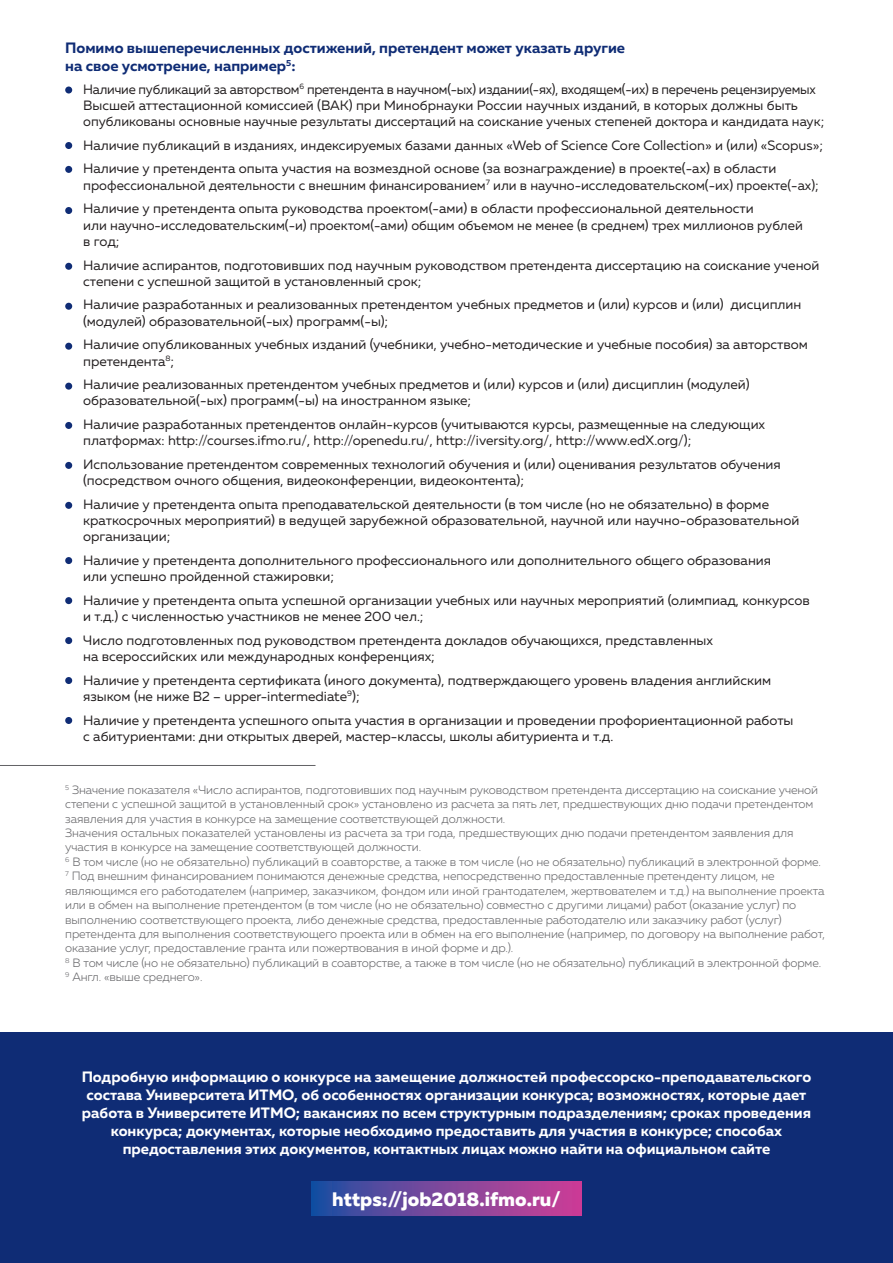
<style>
.page{position:relative;width:893px;height:1263px;background:#fff}
.page>*{position:absolute;margin:0;border:0;box-sizing:border-box;transform-origin:0 0}
.t1{font:800 19.5px "Muller";color:#fff}
.t2{font:700 15px/18px "Muller";color:#fff;text-align:center}
.t3{font:700 15px/18px "Muller";color:#0f2c75}
.t4{font:13.5px/16.2px "Muller";color:#231f20}
.t5{font:13.5px/16.2px "Muller";color:#231f20;scale:.96 1}
.t6{font:300 12px/14.4px "Muller";letter-spacing:-.01em;color:#636366}
</style>
<div class="page">
<div style="left:0;top:1032px;width:893px;height:231px;background:#0f2c75"></div>
<svg style="left:311px;top:1181px;width:270px;height:35px;background:#7a469b"></svg>
<div style="left:65px;top:87px;width:7px;height:7px;background:#0f2c75;border-radius:50%"></div>
<div style="left:65px;top:166px;width:7px;height:7px;background:#0f2c75;border-radius:50%"></div>
<div style="left:65px;top:142px;width:7px;height:7px;background:#0f2c75;border-radius:50%"></div>
<div style="left:65px;top:263px;width:7px;height:7px;background:#0f2c75;border-radius:50%"></div>
<div style="left:65px;top:343px;width:7px;height:7px;background:#0f2c75;border-radius:50%"></div>
<div style="left:65px;top:207px;width:7px;height:7px;background:#0f2c75;border-radius:50%"></div>
<div style="left:65px;top:303px;width:7px;height:7px;background:#0f2c75;border-radius:50%"></div>
<div style="left:65px;top:383px;width:7px;height:7px;background:#0f2c75;border-radius:50%"></div>
<div style="left:65px;top:422px;width:7px;height:7px;background:#0f2c75;border-radius:50%"></div>
<div style="left:65px;top:502px;width:7px;height:7px;background:#0f2c75;border-radius:50%"></div>
<div style="left:65px;top:462px;width:7px;height:7px;background:#0f2c75;border-radius:50%"></div>
<div style="left:65px;top:637px;width:7px;height:7px;background:#0f2c75;border-radius:50%"></div>
<div style="left:65px;top:597px;width:7px;height:7px;background:#0f2c75;border-radius:50%"></div>
<div style="left:65px;top:717px;width:7px;height:7px;background:#0f2c75;border-radius:50%"></div>
<div style="left:65px;top:677px;width:7px;height:7px;background:#0f2c75;border-radius:50%"></div>
<div style="left:65px;top:557px;width:7px;height:7px;background:#0f2c75;border-radius:50%"></div>
<hr style="left:0;top:765px;width:315px;height:1px;background:#636366">
<p class="t3" style="left:65px;top:38px;width:561px">Помимо вышеперечисленных достижений, претендент может указать другие на свое усмотрение, например<sup>5</sup>:</p>
<p class="t5" style="left:83px;top:81px;width:774px">Наличие публикаций за авторством<sup>6</sup> претендента в научном(-ых) издании(-ях), входящем(-их) в перечень рецензируемых<br>Высшей аттестационной комиссией (ВАК) при Минобрнауки России научных изданий, в которых должны быть опубликованы основные научные результаты диссертаций на соискание ученых степеней доктора и кандидата наук;</p>
<p class="t4" style="left:83px;top:133px;width:741px;line-height:23.7px">Наличие публикаций в изданиях, индексируемых базами данных «Web of Science Core Collection» и (или) «Scopus»;<br>Наличие у претендента опыта участия на возмездной основе (за вознаграждение) в проекте(-ах) в области</p>
<p class="t4" style="left:83px;top:173px;width:737px;line-height:23.7px">профессиональной деятельности с внешним финансированием<sup>7</sup> или в научно-исследовательском(-их) проекте(-ах);<br>Наличие у претендента опыта руководства проектом(-ами) в области профессиональной деятельности</p>
<p class="t4" style="left:83px;top:217px;width:721px">или научно-исследовательским(-и) проектом(-ами) общим объемом не менее (в среднем) трех миллионов рублей в год;</p>
<p class="t4" style="left:83px;top:256px;width:738px">Наличие аспирантов, подготовивших под научным руководством претендента диссертацию на соискание ученой степени с успешной защитой в установленный срок;</p>
<p class="t4" style="left:83px;top:296px;width:720px">Наличие разработанных и реализованных претендентом учебных предметов и (или) курсов и (или) дисциплин (модулей) образовательной(-ых) программ(-ы);</p>
<p class="t4" style="left:83px;top:336px;width:726px">Наличие опубликованных учебных изданий (учебники, учебно-методические и учебные пособия) за авторством претендента<sup>8</sup>;</p>
<p class="t4" style="left:83px;top:376px;width:668px">Наличие реализованных претендентом учебных предметов и (или) курсов и (или) дисциплин (модулей) образовательной(-ых) программ(-ы) на иностранном языке;</p>
<p class="t4" style="left:83px;top:416px;width:683px">Наличие разработанных претендентов онлайн-курсов (учитываются курсы, размещенные на следующих платформах: http://courses.ifmo.ru/, http://openedu.ru/, http://iversity.org/, http://www.edX.org/);</p>
<p class="t4" style="left:83px;top:456px;width:699px">Использование претендентом современных технологий обучения и (или) оценивания результатов обучения (посредством очного общения, видеоконференции, видеоконтента);</p>
<p class="t4" style="left:83px;top:496px;width:718px">Наличие у претендента опыта преподавательской деятельности (в том числе (но не обязательно) в форме краткосрочных мероприятий) в ведущей зарубежной образовательной, научной или научно-образовательной организации;</p>
<p class="t4" style="left:83px;top:552px;width:689px">Наличие у претендента дополнительного профессионального или дополнительного общего образования или успешно пройденной стажировки;</p>
<p class="t4" style="left:83px;top:592px;width:728px">Наличие у претендента опыта успешной организации учебных или научных мероприятий (олимпиад, конкурсов и т.д.) с численностью участников не менее 200 чел.;</p>
<p class="t4" style="left:83px;top:632px;width:631px">Число подготовленных под руководством претендента докладов обучающихся, представленных на всероссийских или международных конференциях;</p>
<p class="t4" style="left:83px;top:672px;width:690px">Наличие у претендента сертификата (иного документа), подтверждающего уровень владения английским языком (не ниже B2 – upper-intermediate<sup>9</sup>);</p>
<p class="t4" style="left:83px;top:712px;width:712px">Наличие у претендента успешного опыта участия в организации и проведении профориентационной работы с абитуриентами: дни открытых дверей, мастер-классы, школы абитуриента и т.д.</p>
<p class="t6" style="left:65px;top:782px;width:761px"><sup>5</sup> Значение показателя «Число аспирантов, подготовивших под научным руководством претендента диссертацию на соискание ученой степени с успешной защитой в установленный срок» установлено из расчета за пять лет, предшествующих дню подачи претендентом заявления для участия в конкурсе на замещение соответствующей должности.<br>Значения остальных показателей установлены из расчета за три года, предшествующих дню подачи претендентом заявления для участия в конкурсе на замещение соответствующей должности.<br><sup>6</sup> В том числе (но не обязательно) публикаций в соавторстве, а также в том числе (но не обязательно) публикаций в электронной форме.<br><sup>7</sup> Под внешним финансированием понимаются денежные средства, непосредственно предоставленные претенденту лицом, не являющимся его работодателем (например, заказчиком, фондом или иной грантодателем, жертвователем и т.д.) на выполнение проекта или в обмен на выполнение претендентом (в том числе (но не обязательно) совместно с другими лицами) работ (оказание услуг) по выполнению соответствующего проекта, либо денежные средства, предоставленные работодателю или заказчику работ (услуг) претендента для выполнения соответствующего проекта или в обмен на его выполнение (например, по договору на выполнение работ, оказание услуг, предоставление гранта или пожертвования в иной форме и др.).<br><sup>8</sup> В том числе (но не обязательно) публикаций в соавторстве, а также в том числе (но не обязательно) публикаций в электронной форме.<br><sup>9</sup> Англ. «выше среднего».</p>
<p class="t2" style="left:82px;top:1067px;width:731px">Подробную информацию о конкурсе на замещение должностей профессорско-преподавательского состава Университета ИТМО, об особенностях организации конкурса; возможностях, которые дает работа в Университете ИТМО; вакансиях по всем структурным подразделениям; сроках проведения конкурса; документах, которые необходимо предоставить для участия в конкурсе; способах предоставления этих документов, контактных лицах можно найти на официальном сайте</p>
<h1 class="t1" style="left:332px;top:1186px;width:230px">https://job2018.ifmo.ru/</h1>
</div>
